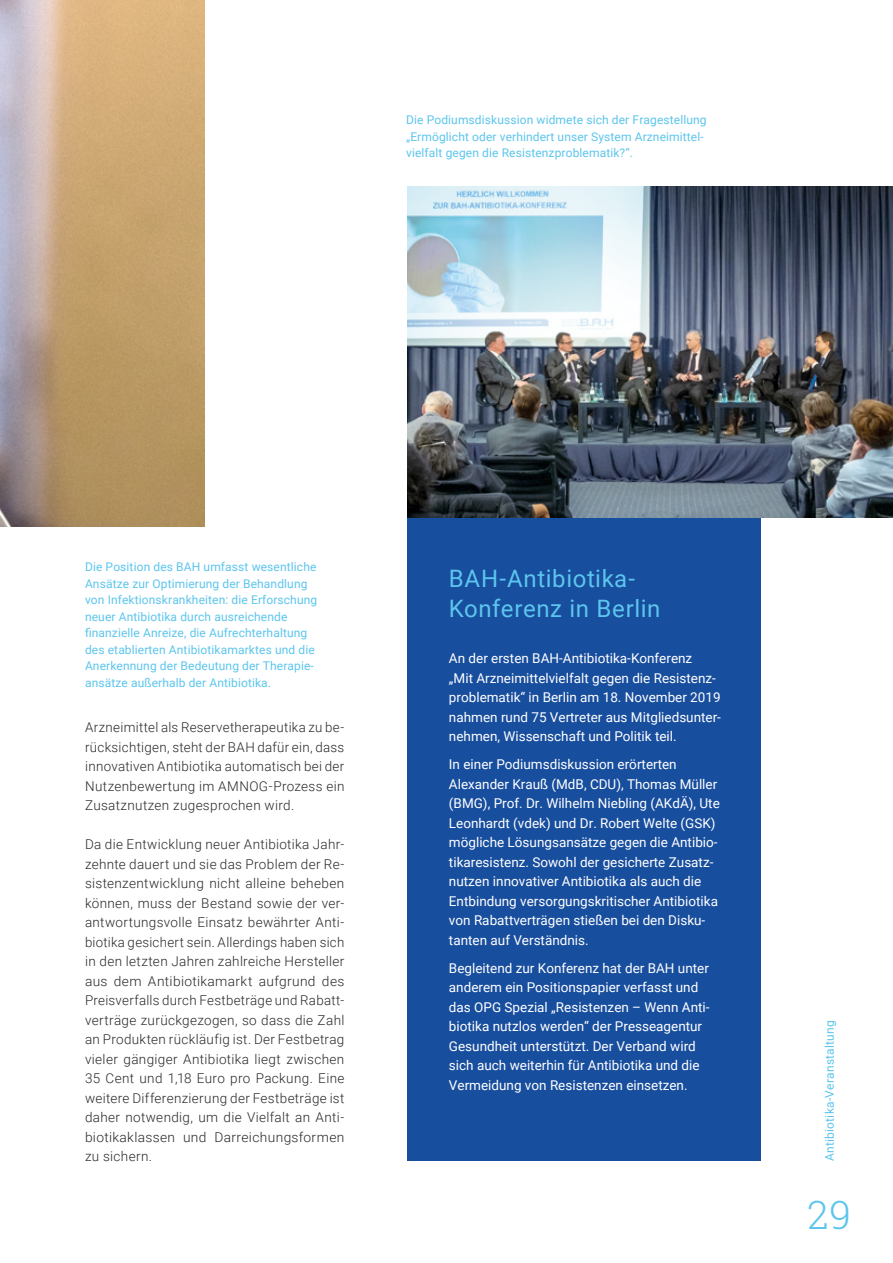
<style>
.page{position:relative;width:893px;height:1263px;background:#fff}
.page>*{position:absolute;margin:0;border:0;box-sizing:border-box;transform-origin:0 0}
.t1{font:300 39px "Roboto Slab";color:#5cc5ed}
.t2{font:24px/30px "Roboto";letter-spacing:.025em;color:#5cc5ed}
.t3{font:13.5px/19.5px "Roboto";color:#fff}
.t4{font:300 13.5px/19.5px "Roboto";letter-spacing:.025em;color:#282827;text-align:justify}
.t5{font:12px/16.5px "Roboto";letter-spacing:.01em;color:#5cc5ed}
</style>
<div class="page">
<img style="left:0;top:0;width:204px;height:527px">
<div style="left:407px;top:518px;width:354px;height:643px;background:#184e9e"></div>
<img style="left:407px;top:186px;width:486px;height:332px">
<p class="t5" style="left:406px;top:111px;width:302px">Die Podiumsdiskussion widmete sich der Fragestellung „Ermöglicht oder verhindert unser System Arzneimittel&shy;vielfalt gegen die Resistenzproblematik?“.</p>
<p class="t5" style="left:85px;top:558px;width:234px">Die Position des BAH umfasst wesentliche Ansätze zur Optimierung der Behandlung von Infektionskrankheiten: die Erforschung neuer Antibiotika durch ausreichende finanzielle Anreize, die Aufrechterhaltung des etablierten Antibiotikamarktes und die Anerkennung der Bedeutung der Therapie&shy;ansätze außerhalb der Antibiotika.</p>
<p class="t4" style="left:85px;top:717px;width:261px">Arzneimittel als Reservetherapeutika zu be&shy;rücksichtigen, steht der BAH dafür ein, dass innovativen Antibiotika automatisch bei der Nutzenbewertung im AMNOG-Prozess ein Zusatznutzen zugesprochen wird.</p>
<p class="t4" style="left:85px;top:834px;width:261px">Da die Entwicklung neuer Antibiotika Jahr&shy;zehnte dauert und sie das Problem der Re&shy;sistenzentwicklung nicht alleine beheben können, muss der Bestand sowie der ver&shy;antwortungsvolle Einsatz bewährter Anti&shy;biotika gesichert sein. Allerdings haben sich in den letzten Jahren zahlreiche Hersteller aus dem Antibiotikamarkt aufgrund des Preisverfalls durch Festbeträge und Rabatt&shy;verträge zurückgezogen, so dass die Zahl an Produkten rückläufig ist. Der Festbetrag vieler gängiger Antibiotika liegt zwischen 35 Cent und 1,18 Euro pro Packung. Eine weitere Differenzierung der Festbeträge ist daher notwendig, um die Vielfalt an Anti&shy;biotikaklassen und Darreichungsformen zu sichern.</p>
<h2 class="t2" style="left:449px;top:563px;width:213px">BAH-Antibiotika-<br>Konferenz in Berlin</h2>
<p class="t3" style="left:449px;top:648px;width:273px">An der ersten BAH-Antibiotika-Konferenz<br>„Mit Arzneimittelvielfalt gegen die Resistenz&shy;problematik“ in Berlin am 18. November 2019 nahmen rund 75 Vertreter aus Mitgliedsunter&shy;nehmen, Wissenschaft und Politik teil.</p>
<p class="t3" style="left:449px;top:754px;width:272px">In einer Podiumsdiskussion erörterten Alexander Krauß (MdB, CDU), Thomas Müller (BMG), Prof. Dr. Wilhelm Niebling (AKdÄ), Ute Leonhardt (vdek) und Dr. Robert Welte (GSK) mögliche Lösungsansätze gegen die Antibio&shy;tikaresistenz. Sowohl der gesicherte Zusatz&shy;nutzen innovativer Antibiotika als auch die Entbindung versorgungskritischer Antibiotika von Rabattverträgen stießen bei den Disku&shy;tanten auf Verständnis.</p>
<p class="t3" style="left:449px;top:958px;width:262px">Begleitend zur Konferenz hat der BAH unter anderem ein Positionspapier verfasst und das OPG Spezial „Resistenzen – Wenn Anti&shy;biotika nutzlos werden“ der Presseagentur Gesundheit unterstützt. Der Verband wird sich auch weiterhin für Antibiotika und die Vermeidung von Resistenzen einsetzen.</p>
<p class="t5" style="left:821px;top:1161px;width:142px;rotate:-90deg">Antibiotika-Veranstaltung</p>
<h1 class="t1" style="left:807px;top:1188px;width:45px">29</h1>
</div>
